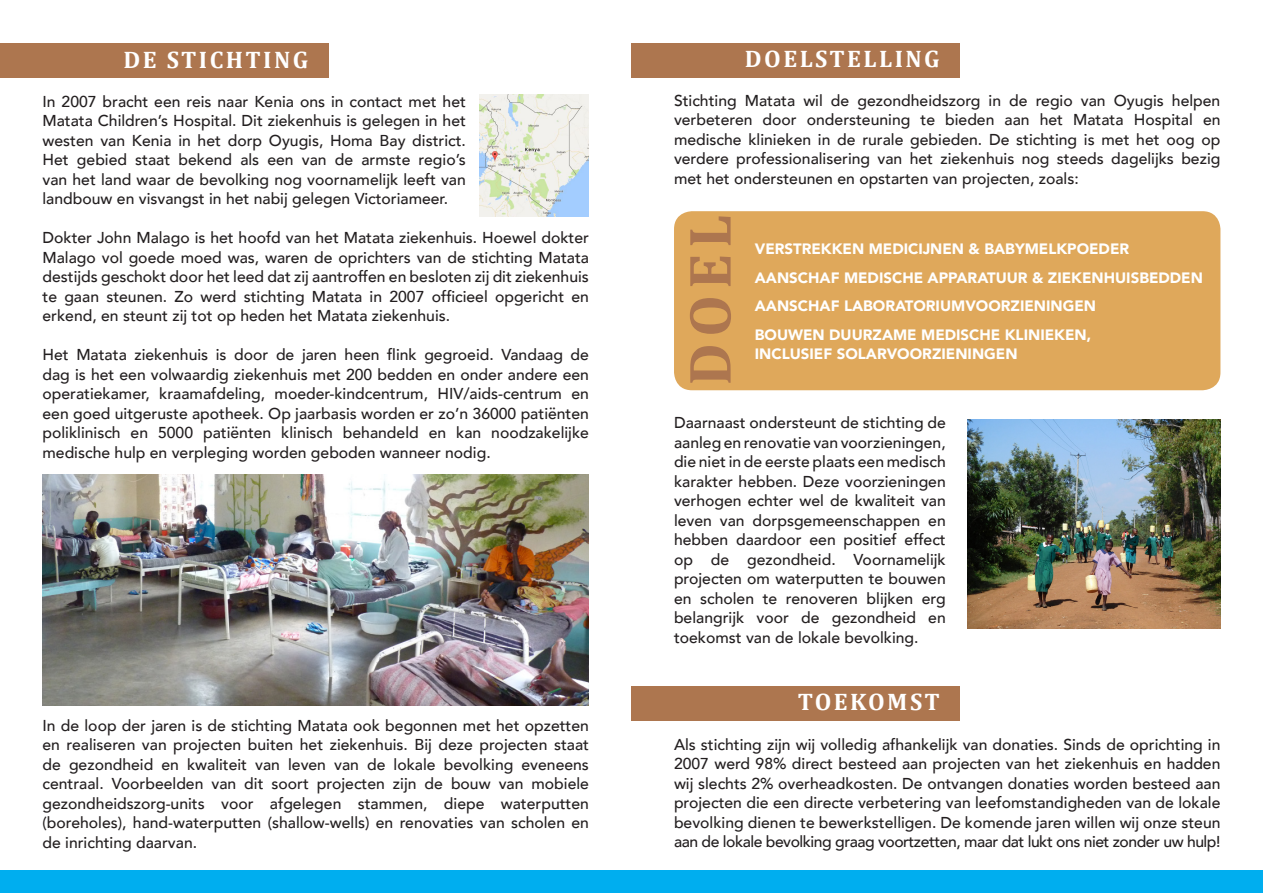
<style>
.page{position:relative;width:1263px;height:893px;background:#fff}
.page>*{position:absolute;margin:0;border:0;box-sizing:border-box;transform-origin:0 0}
.t1{font:700 60.45px "Cambria";color:#ad764f}
.t2{font:700 24px "Cambria";letter-spacing:.1em;color:#fff}
.t3{font:500 15.75px/19.5px "Avenir";color:#231f20;text-align:justify}
.t4{font:900 15px/28.5px "Avenir";color:#fff}
</style>
<div class="page">
<div style="left:674px;top:211px;width:546px;height:179px;background:#dfa85b;border-radius:18px"></div>
<div style="left:631px;top:686px;width:329px;height:34px;background:#ad764f"></div>
<div style="left:631px;top:43px;width:329px;height:34px;background:#ad764f"></div>
<div style="left:0;top:43px;width:328px;height:34px;background:#ad764f"></div>
<img style="left:480px;top:94px;width:109px;height:123px">
<img style="left:967px;top:419px;width:253px;height:210px">
<div style="left:0;top:871px;width:1263px;height:22px;background:#00aeef"></div>
<img style="left:43px;top:474px;width:546px;height:231px">
<h2 class="t2" style="left:123px;top:45px;width:186px">DE STICHTING</h2>
<p class="t3" style="left:43px;top:90px;width:425px">In 2007 bracht een reis naar Kenia ons in contact met het Matata Children’s Hospital. Dit ziekenhuis is gelegen in het westen van Kenia in het dorp Oyugis, Homa Bay district.<br>Het gebied staat bekend als een van de armste regio’s van het land waar de bevolking nog voornamelijk leeft van landbouw en visvangst in het nabij gelegen Victoriameer.</p>
<p class="t3" style="left:43px;top:227px;width:548px">Dokter John Malago is het hoofd van het Matata ziekenhuis. Hoewel dokter Malago vol goede moed was, waren de oprichters van de stichting Matata destijds geschokt door het leed dat zij aantroffen en besloten zij dit ziekenhuis te gaan steunen. Zo werd stichting Matata in 2007 officieel opgericht en erkend, en steunt zij tot op heden het Matata ziekenhuis.</p>
<p class="t3" style="left:43px;top:344px;width:548px">Het Matata ziekenhuis is door de jaren heen flink gegroeid. Vandaag de dag is het een volwaardig ziekenhuis met 200 bedden en onder andere een operatiekamer, kraamafdeling, moeder-kindcentrum, HIV/aids-centrum en een goed uitgeruste apotheek. Op jaarbasis worden er zo’n 36000 patiënten poliklinisch en 5000 patiënten klinisch behandeld en kan noodzakelijke medische hulp en verpleging worden geboden wanneer nodig.</p>
<p class="t3" style="left:43px;top:714px;width:548px">In de loop der jaren is de stichting Matata ook begonnen met het opzetten en realiseren van projecten buiten het ziekenhuis. Bij deze projecten staat de gezondheid en kwaliteit van leven van de lokale bevolking eveneens centraal. Voorbeelden van dit soort projecten zijn de bouw van mobiele gezondheidszorg-units voor afgelegen stammen, diepe waterputten (boreholes), hand-waterputten (shallow-wells) en renovaties van scholen en de inrichting daarvan.</p>
<h2 class="t2" style="left:745px;top:44px;width:196px">DOELSTELLING</h2>
<p class="t3" style="left:674px;top:89px;width:548px">Stichting Matata wil de gezondheidszorg in de regio van Oyugis helpen verbeteren door ondersteuning te bieden aan het Matata Hospital en medische klinieken in de rurale gebieden. De stichting is met het oog op verdere professionalisering van het ziekenhuis nog steeds dagelijks bezig met het ondersteunen en opstarten van projecten, zoals:</p>
<h1 class="t1" style="left:673px;top:386px;width:172px;rotate:-90deg">DOEL</h1>
<p class="t4" style="left:755px;top:234px;width:450px;text-indent:260px">YMELKPOEDER AANSCHAF MEDISCHE APPARATUU R &amp; ZIEKENHU ISBEDDEN AANSCHAF LABORATORIUMVOORZIENINGEN<br>BOUWEN DUURZAME MEDISCHE KLINIEKEN,</p>
<p class="t4" style="left:755px;top:339px;width:264px">INCLUSIEF SOLARVOORZIENINGEN</p>
<p class="t4" style="left:755px;top:234px;width:241px">VERSTREKKEN MEDICIJNEN &amp; BAB</p>
<p class="t3" style="left:674px;top:412px;width:273px">Daarnaast ondersteunt de stichting de aanleg en renovatie van voorzieningen, die niet in de eerste plaats een medisch karakter hebben. Deze voorzieningen verhogen echter wel de kwaliteit van leven van dorpsgemeenschappen en hebben daardoor een positief effect op de gezondheid. Voornamelijk projecten om waterputten te bouwen en scholen te renoveren blijken erg belangrijk voor de gezondheid en toekomst van de lokale bevolking.</p>
<h2 class="t2" style="left:798px;top:688px;width:144px">TOEKOMST</h2>
<p class="t3" style="left:674px;top:734px;width:548px">Als stichting zijn wij volledig afhankelijk van donaties. Sinds de oprichting in 2007 werd 98% direct besteed aan projecten van het ziekenhuis en hadden wij slechts 2% overheadkosten. De ontvangen donaties worden besteed aan projecten die een directe verbetering van leefomstandigheden van de lokale bevolking dienen te bewerkstelligen. De komende jaren willen wij onze steun aan de lokale bevolking graag voortzetten, maar dat lukt ons niet zonder uw hulp!</p>
</div>
